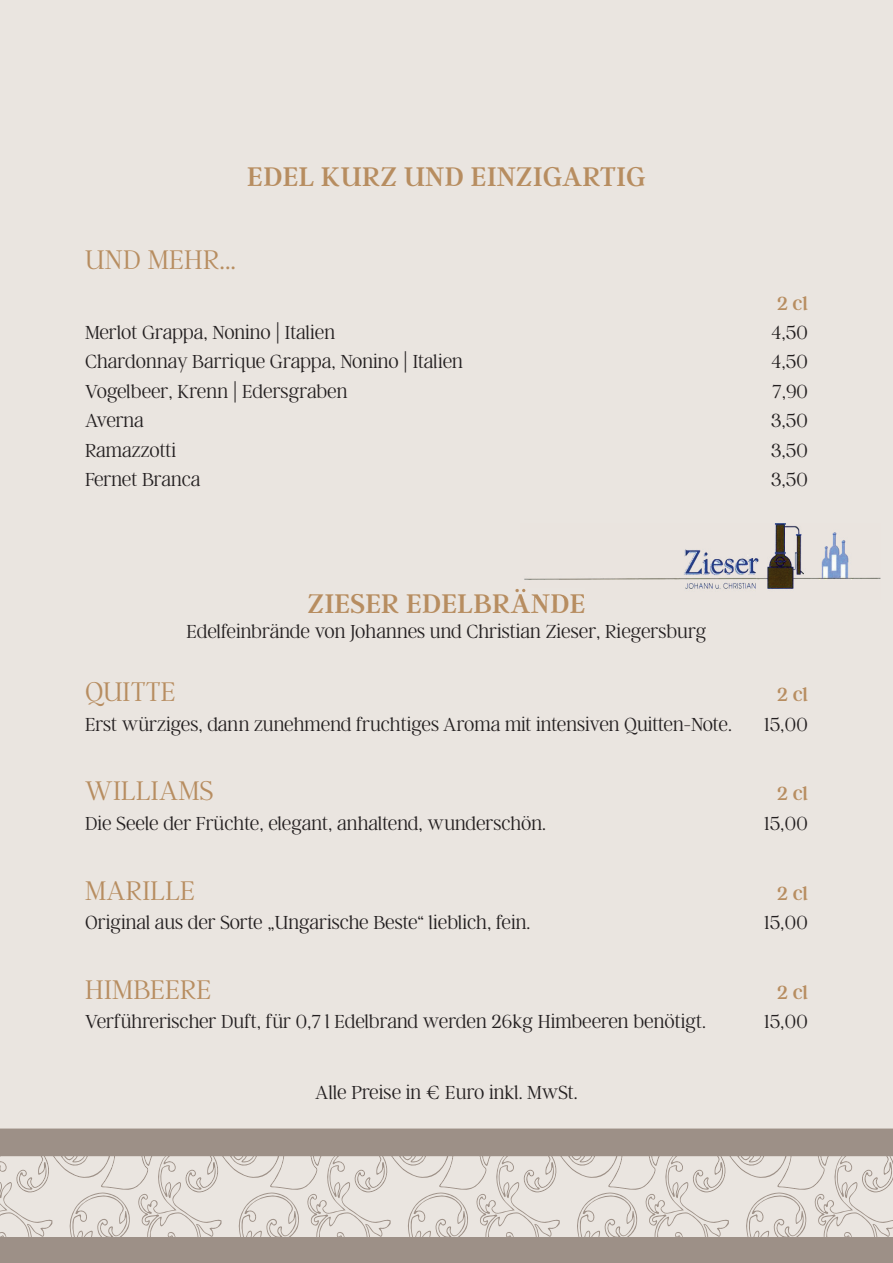
<style>
.page{position:relative;width:893px;height:1263px;background:#eae5e0}
.page>*{position:absolute;margin:0;border:0;box-sizing:border-box;transform-origin:0 0}
.t1{font:100 30px "Argent CF";letter-spacing:.01em;color:#b78d60}
.t2{font:30px "Argent CF";letter-spacing:.01em;color:#b78d60}
.t3{font:100 21px "Argent CF";color:#231f20}
.t4{font:21px "Argent CF";letter-spacing:-.01em;color:#b78d60}
</style>
<div class="page">
<svg style="left:0;top:1128px;width:893px;height:109px"></svg>
<div style="left:0;top:1237px;width:893px;height:26px;background:#9d9087"></div>
<img style="left:523px;top:523px;width:358px;height:66px">
<img style="left:521px;top:589px;width:63px;height:11px">
<h1 class="t2" style="left:247px;top:159px;width:400px">EDEL KURZ UND EINZIGARTIG</h1>
<h1 class="t1" style="left:85px;top:242px;width:152px">UND MEHR...</h1>
<p class="t4" style="left:777px;top:291px;width:32px">2 cl</p>
<p class="t3" style="left:85px;top:320px;width:252px">Merlot Grappa, Nonino | Italien</p>
<p class="t3" style="left:771px;top:320px;width:38px">4,50</p>
<p class="t3" style="left:85px;top:350px;width:379px">Chardonnay Barrique Grappa, Nonino | Italien</p>
<p class="t3" style="left:771px;top:350px;width:38px">4,50</p>
<p class="t3" style="left:85px;top:379px;width:264px">Vogelbeer, Krenn | Edersgraben</p>
<p class="t3" style="left:772px;top:379px;width:37px">7,90</p>
<p class="t3" style="left:85px;top:408px;width:60px">Averna</p>
<p class="t3" style="left:771px;top:408px;width:39px">3,50</p>
<p class="t3" style="left:85px;top:438px;width:93px">Ramazzotti</p>
<p class="t3" style="left:771px;top:438px;width:39px">3,50</p>
<p class="t3" style="left:85px;top:467px;width:117px">Fernet Branca</p>
<p class="t3" style="left:771px;top:467px;width:39px">3,50</p>
<h1 class="t2" style="left:307px;top:586px;width:279px">ZIESER EDELBRÄNDE</h1>
<p class="t3" style="left:187px;top:619px;width:521px">Edelfeinbrände von Johannes und Christian Zieser, Riegersburg</p>
<h1 class="t1" style="left:85px;top:674px;width:92px">QUITTE</h1>
<p class="t4" style="left:777px;top:682px;width:32px">2 cl</p>
<p class="t3" style="left:85px;top:712px;width:648px">Erst würziges, dann zunehmend fruchtiges Aroma mit intensiven Quitten-Note.</p>
<p class="t3" style="left:764px;top:712px;width:46px">15,00</p>
<h1 class="t1" style="left:85px;top:773px;width:130px">WILLIAMS</h1>
<p class="t4" style="left:777px;top:781px;width:32px">2 cl</p>
<p class="t3" style="left:85px;top:811px;width:463px">Die Seele der Früchte, elegant, anhaltend, wunderschön.</p>
<p class="t3" style="left:764px;top:811px;width:46px">15,00</p>
<h1 class="t1" style="left:85px;top:873px;width:111px">MARILLE</h1>
<p class="t4" style="left:777px;top:881px;width:32px">2 cl</p>
<p class="t3" style="left:85px;top:910px;width:447px">Original aus der Sorte „Ungarische Beste“ lieblich, fein.</p>
<p class="t3" style="left:764px;top:910px;width:46px">15,00</p>
<h1 class="t1" style="left:85px;top:972px;width:128px">HIMBEERE</h1>
<p class="t4" style="left:777px;top:980px;width:32px">2 cl</p>
<p class="t3" style="left:85px;top:1009px;width:622px">Verführerischer Duft, für 0,7 l Edelbrand werden 26kg Himbeeren benötigt.</p>
<p class="t3" style="left:764px;top:1009px;width:46px">15,00</p>
<p class="t3" style="left:315px;top:1080px;width:264px">Alle Preise in € Euro inkl. MwSt.</p>
</div>
